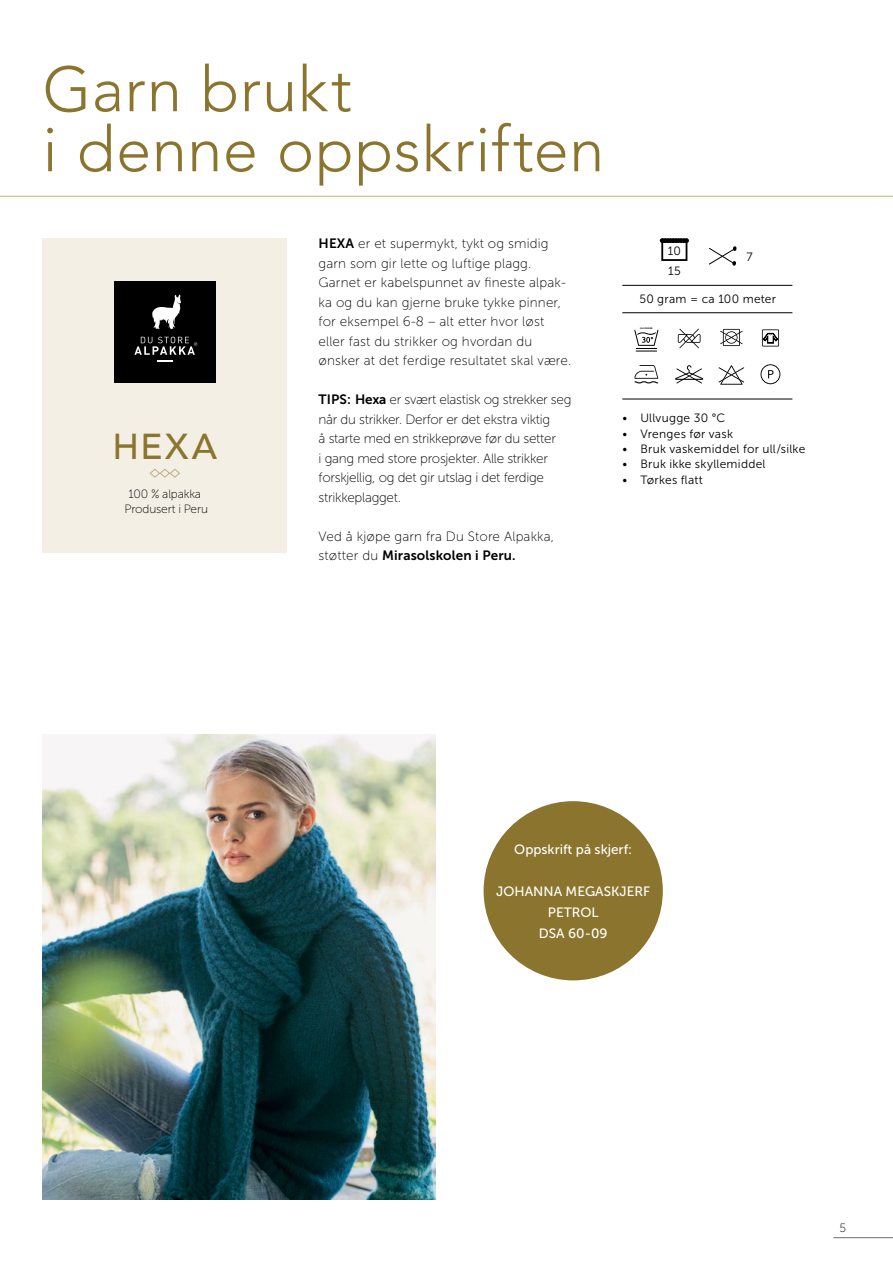
<style>
.page{position:relative;width:893px;height:1263px;background:#fff}
.page>*{position:absolute;margin:0;border:0;box-sizing:border-box;transform-origin:0 0}
.t1{font:300 63px "Avenir";letter-spacing:.01em;color:#8b752e}
.INNHOLD_-_Midtstilt{font:500 36px "Avenir";color:#8b752e}
.t2{font:13.5px/19.5px "Museo Sans 100";letter-spacing:.01em;color:#000}
.t3{font:13.5px/19.5px "Museo Sans 100";letter-spacing:-.02em;color:#000}
.t4{font:13.5px "Museo Sans 500";color:#fff}
.INNHOLD{font:12px "Museo Sans 300";letter-spacing:.025em;color:#000}
.INNHOLD_-_Midtstilt-2{font:12px "Museo Sans 100";letter-spacing:-.01em;color:#000}
.INNHOLD_-_Midtstilt-3{font:12px "Museo Sans 300";letter-spacing:.02em;color:#000}
.t5{font:700 2.25px "Arial";color:#000}
.s1{font-family:"Museo Sans 700"}
</style>
<div class="page">
<hr style="left:833px;top:1237px;width:60px;height:1px;background:#6d6e71">
<hr style="left:0;top:196px;width:893px;height:1px;background:#d5ca9f">
<div style="left:43px;top:238px;width:244px;height:315px;background:#f3efe4"></div>
<div style="left:114px;top:281px;width:102px;height:101px;background:#000"></div>
<svg style="left:158px;top:361px;width:15px;height:1px"></svg>
<svg style="left:152px;top:295px;width:29px;height:34px"></svg>
<svg style="left:134px;top:337px;width:63px;height:18px"></svg>
<svg style="left:149px;top:468px;width:31px;height:10px"></svg>
<svg style="left:709px;top:246px;width:28px;height:20px"></svg>
<svg style="left:660px;top:238px;width:29px;height:23px"></svg>
<svg style="left:760px;top:364px;width:20px;height:20px"></svg>
<svg style="left:634px;top:365px;width:24px;height:18px"></svg>
<svg style="left:720px;top:329px;width:23px;height:17px"></svg>
<svg style="left:719px;top:365px;width:25px;height:20px"></svg>
<hr style="left:622px;top:285px;width:170px;height:1px;background:#000">
<hr style="left:622px;top:312px;width:170px;height:1px;background:#000">
<hr style="left:622px;top:399px;width:170px;height:1px;background:#000">
<svg style="left:678px;top:329px;width:22px;height:19px"></svg>
<svg style="left:634px;top:330px;width:24px;height:21px"></svg>
<svg style="left:675px;top:365px;width:28px;height:18px"></svg>
<svg style="left:762px;top:329px;width:17px;height:17px"></svg>
<img style="left:43px;top:734px;width:393px;height:465px">
<div style="left:484px;top:801px;width:179px;height:179px;background:#8b752e;border-radius:50%"></div>
<p class="t1" style="left:43px;top:52px;width:311px">Garn brukt</p>
<p class="t1" style="left:43px;top:112px;width:563px">i denne oppskriften</p>
<p class="INNHOLD_-_Midtstilt" style="left:112px;top:415px;width:106px">HEXA</p>
<p class="INNHOLD_-_Midtstilt-2" style="left:129px;top:487px;width:74px">100 % alpakka</p>
<p class="INNHOLD_-_Midtstilt-2" style="left:125px;top:502px;width:85px">Produsert i Peru</p>
<p class="t2" style="left:319px;top:234px;width:232px"><span class="s1">HEXA</span> er et supermykt, tykt og smidig garn som gir lette og luftige plagg.</p>
<p class="t2" style="left:319px;top:273px;width:249px">Garnet er kabelspunnet av fineste alpak&shy;ka og du kan gjerne bruke tykke pinner, for eksempel 6-8 – alt etter hvor løst</p>
<p class="t2" style="left:319px;top:332px;width:215px">eller fast du strikker og hvordan du</p>
<p class="t2" style="left:319px;top:351px;width:254px">ønsker at det ferdige resultatet skal være.</p>
<p class="t3" style="left:319px;top:390px;width:254px"><span class="s1">TIPS: Hexa</span> er svært elastisk og strekker seg når du strikker. Derfor er det ekstra viktig<br>å starte med en strikkeprøve før du setter<br>i gang med store prosjekter. Alle strikker forskjellig, og det gir utslag i det ferdige strikkeplagget.</p>
<p class="t2" style="left:319px;top:527px;width:237px">Ved å kjøpe garn fra Du Store Alpakka, støtter du <span class="s1">Mirasolskolen i Peru.</span></p>
<p class="INNHOLD_-_Midtstilt-3" style="left:668px;top:244px;width:15px">10</p>
<p class="INNHOLD_-_Midtstilt-3" style="left:668px;top:264px;width:14px">15</p>
<p class="INNHOLD_-_Midtstilt-3" style="left:746px;top:250px;width:8px">7</p>
<p class="INNHOLD_-_Midtstilt-3" style="left:639px;top:292px;width:138px">50 gram = ca 100 meter</p>
<p class="t5" style="left:640px;top:327px;width:14px">ULLVUGGE</p>
<p class="INNHOLD" style="left:622px;top:412px;width:104px">• Ullvugge 30 °C</p>
<p class="INNHOLD" style="left:622px;top:427px;width:112px">• Vrenges før vask</p>
<p class="INNHOLD" style="left:622px;top:442px;width:184px">• Bruk vaskemiddel for ull/silke</p>
<p class="INNHOLD" style="left:622px;top:458px;width:145px">• Bruk ikke skyllemiddel</p>
<p class="INNHOLD" style="left:622px;top:473px;width:82px">• Tørkes flatt</p>
<p class="t4" style="left:514px;top:842px;width:119px">Oppskrift på skjerf:</p>
<p class="t4" style="left:496px;top:884px;width:155px">JOHANNA MEGASKJERF</p>
<p class="t4" style="left:548px;top:905px;width:52px">PETROL</p>
<p class="t4" style="left:539px;top:926px;width:70px">DSA 60-09</p>
<p class="INNHOLD_-_Midtstilt-2" style="left:839px;top:1221px;width:8px">5</p>
</div>
